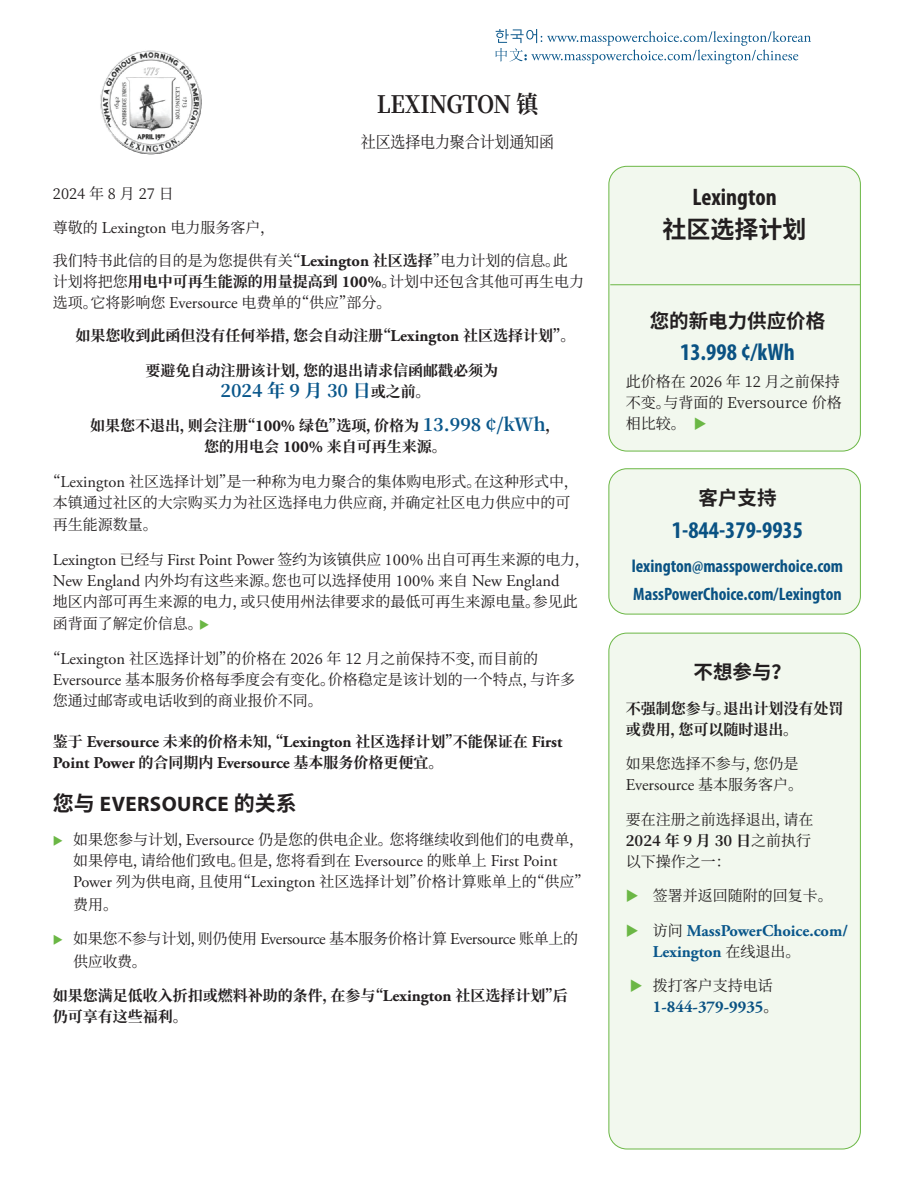
<style>
.page{position:relative;width:918px;height:1188px;background:#fff}
.page>*{position:absolute;margin:0;border:0;box-sizing:border-box;transform-origin:0 0}
.t1{font:700 condensed 24px "Myriad Pro";color:#0a5283}
.t2{font:700 24px "Noto Serif SC";letter-spacing:-.02em;color:#231f20;scale:.91 1}
.t3{font:700 condensed 24px "Myriad Pro";color:#231f20}
.t4{font:700 24px "Noto Sans CJ Ksc";color:#231f20}
.t5{font:700 21px "Myriad Pro";letter-spacing:.02em;color:#231f20}
.t6{font:700 19.5px "Noto Sans CJ Ksc";color:#231f20}
.t7{font:700 condensed 18px/27.8px "Myriad Pro";color:#0a5283}
.t8{font:700 18px "Noto Serif SC";color:#0a578b}
.t9{font:16.5px/21px "Adobe Garamond Pro";letter-spacing:-.005em;color:#231f20}
.t10{font:700 16.5px/21px "Adobe Garamond Pro";color:#231f20}
.t11{font:700 16.5px/21px "Adobe Garamond Pro";color:#0a578b}
.t12{font:700 16.5px "Adobe Garamond Pro";color:#0a5283}
.t13{font:16.5px "Noto Serif SC";letter-spacing:-.01em;color:#231f20;scale:.91 1}
.t14{font:15px/21px "Noto Serif SC";color:#231f20}
.t15{font:700 15px/21px "Noto Serif SC";color:#231f20}
.t16{font:15px/21px "Noto Serif SC";color:#262324;text-align:center}
.t17{font:15px/22.5px "Noto Serif SC";letter-spacing:-.02em;color:#231f20}
.s1{font-family:"Adobe Garamond Pro";font-size:16.5px}
.s2{font-family:"Adobe Garamond Pro";font-weight:700;font-size:16.5px}
.s3{font-weight:700}
.s4{font-size:15px;color:#231f20}
.s5{font-size:18px;color:#0a578b}
.s6{color:#231f20}
.s7{font-family:"Noto Serif SC";font-size:15px}
.s8{color:#6bb745}
.s9{font-family:"Noto Sans CJ Ksc"}
.s10{font-family:"Noto Serif SC";font-weight:400;font-size:15px;color:#231f20}
.s11{font-family:"Noto Serif SC";font-size:15px;color:#231f20}
</style>
<div class="page">
<div style="left:609px;top:633px;width:251px;height:516px;background:#f2f8ee;border-radius:18px"></div>
<div style="left:609px;top:633px;width:252px;height:516px;border:1px solid #6bb745;border-radius:18px"></div>
<div style="left:609px;top:166px;width:251px;height:285px;background:#f2f8ee;border-radius:18px"></div>
<div style="left:609px;top:166px;width:252px;height:285px;border:1px solid #6bb745;border-radius:18px"></div>
<img style="left:100px;top:50px;width:102px;height:105px">
<hr style="left:610px;top:284px;width:250px;height:1px;background:#6bb745">
<div style="left:609px;top:469px;width:251px;height:145px;background:#f2f8ee;border-radius:18px"></div>
<div style="left:609px;top:468px;width:252px;height:146px;border:1px solid #6bb745;border-radius:18px"></div>
<svg style="left:496px;top:29px;width:315px;height:35px"></svg>
<h1 class="t2" style="left:377px;top:91px;width:179px">LEXINGTON 镇</h1>
<p class="t13" style="left:361px;top:133px;width:214px">社区选择电力聚合计划通知函</p>
<p class="t14" style="left:53px;top:184px;width:122px">2024 年 8 月 27 日</p>
<p class="t14" style="left:53px;top:217px;width:224px">尊敬的 <span class="s1">Lexington</span> 电力服务客户，</p>
<p class="t14" style="left:53px;top:250px;width:533px">我们特书此信的目的是为您提供有关“<span class="s2">Lexington</span> <span class="s3">社区选择</span>”电力计划的信息。此计划将把您<span class="s3">用电中可再生能源的用量提高到</span> <span class="s2">100%</span>。计划中还包含其他可再生电力选项。它将影响您 <span class="s1">Eversource</span> 电费单的“供应”部分。</p>
<p class="t15" style="left:76px;top:326px;width:501px">如果您收到此函但没有任何举措，您会自动注册“<span class="s1">Lexington</span> 社区选择计划”。</p>
<p class="t15" style="left:146px;top:360px;width:354px">要避免自动注册该计划，您的退出请求信函邮戳必须为</p>
<p class="t8" style="left:221px;top:380px;width:212px">2024 年 9 月 30 日<span class="s4">或之前。</span></p>
<p class="t15" style="left:90px;top:416px;width:472px;text-align:center">如果您不退出，则会注册“<span class="s1">100%</span> 绿色”选项，价格为 <span class="s5">13.998 ¢/kWh</span>，您的用电会 <span class="s1">100%</span> 来自可再生来源。</p>
<p class="t16" style="left:46px;top:471px;width:535px"><span class="s6">“</span><span class="s1">Lexington</span> 社区选择计划”是一种称为电力聚合的集体购电形式。在这种形式中，本镇通过社区的大宗购买力为社区选择电力供应商，并确定社区电力供应中的可</p>
<p class="t16" style="left:53px;top:515px;width:106px">再生能源数量。</p>
<p class="t9" style="left:53px;top:550px;width:538px">Lexington <span class="s7">已经与</span> First Point Power <span class="s7">签约为该镇供应</span> 100% <span class="s7">出自可再生来源的电力，<br></span>New England <span class="s7">内外均有这些来源。您也可以选择使用</span> 100% <span class="s7">来自</span> New England</p>
<p class="t14" style="left:53px;top:591px;width:526px;line-height:22.5px">地区内部可再生来源的电力，或只使用州法律要求的最低可再生来源电量。参见此函背面了解定价信息。<span class="s8">◆</span></p>
<p class="t14" style="left:53px;top:648px;width:524px;text-indent:-7px">“<span class="s1">Lexington</span> 社区选择计划”的价格在 2026 年 12 月之前保持不变，而目前的<br><span class="s1">Eversource</span> 基本服务价格每季度会有变化。价格稳定是该计划的一个特点，与许多您通过邮寄或电话收到的商业报价不同。</p>
<p class="t10" style="left:53px;top:732px;width:511px"><span class="s7">鉴于</span> Eversource <span class="s7">未来的价格未知，“</span>Lexington <span class="s7">社区选择计划”不能保证在</span> First<br>Point Power <span class="s7">的合同期内</span> Eversource <span class="s7">基本服务价格更便宜。</span></p>
<h2 class="t5" style="left:53px;top:790px;width:245px"><span class="s9">您与</span> EVERSOURCE <span class="s9">的关系</span></h2>
<p class="t14" style="left:73px;top:830px;width:518px;text-indent:-20px"><span class="s8">◆</span> 如果您参与计划，<span class="s1">Eversource</span> 仍是您的供电企业。您将继续收到他们的电费单，如果停电，请给他们致电。但是，您将看到在 <span class="s1">Eversource</span> 的账单上 <span class="s1">First Point<br>Power</span> 列为供电商，且使用“<span class="s1">Lexington</span> 社区选择计划”价格计算账单上的“供应”</p>
<p class="t14" style="left:73px;top:894px;width:46px">费用。</p>
<p class="t17" style="left:73px;top:928px;width:506px;text-indent:-20px"><span class="s8">◆</span> 如果您不参与计划，则仍使用 <span class="s1">Eversource</span> 基本服务价格计算 <span class="s1">Eversource</span> 账单上的供应收费。</p>
<p class="t15" style="left:53px;top:986px;width:517px">如果您满足低收入折扣或燃料补助的条件，在参与“<span class="s1">Lexington</span> 社区选择计划”后仍可享有这些福利。</p>
<h1 class="t3" style="left:693px;top:182px;width:86px">Lexington</h1>
<h1 class="t4" style="left:663px;top:216px;width:145px">社区选择计划</h1>
<h3 class="t6" style="left:650px;top:310px;width:177px">您的新电力供应价格</h3>
<h1 class="t1" style="left:680px;top:337px;width:116px">13.998 ¢/kWh</h1>
<p class="t14" style="left:626px;top:372px;width:217px">此价格在 2026 年 12 月之前保持不变。与背面的 Eversource 价格相比较。 <span class="s8">◆</span></p>
<h3 class="t6" style="left:699px;top:487px;width:79px">客户支持</h3>
<h1 class="t1" style="left:672px;top:515px;width:133px">1-844-379-9935</h1>
<p class="t7" style="left:632px;top:552px;width:213px">lexington@masspowerchoice.com<br>MassPowerChoice.com/Lexington</p>
<h3 class="t6" style="left:694px;top:661px;width:99px">不想参与？</h3>
<p class="t15" style="left:626px;top:698px;width:219px">不强制您参与。退出计划没有处罚或费用，您可以随时退出。</p>
<p class="t14" style="left:626px;top:754px;width:174px">如果您选择不参与，您仍是</p>
<p class="t9" style="left:626px;top:775px;width:179px">Eversource <span class="s7">基本服务客户。</span></p>
<p class="t14" style="left:626px;top:809px;width:189px">要在注册之前选择退出，请在<br><span class="s3">2024 年 9 月 30 日</span>之前执行以下操作之一：</p>
<p class="t14" style="left:626px;top:886px;width:208px"><span class="s8">◆</span> 签署并返回随附的回复卡。</p>
<p class="t11" style="left:653px;top:920px;width:197px;text-indent:-27px"><span class="s8">◆</span> <span class="s10">访问</span> MassPowerChoice.com/<br>Lexington <span class="s10">在线退出。</span></p>
<p class="t14" style="left:630px;top:976px;width:145px"><span class="s8">◆</span> 拨打客户支持电话</p>
<p class="t12" style="left:653px;top:997px;width:127px">1-844-379-9935<span class="s11">。</span></p>
</div>
